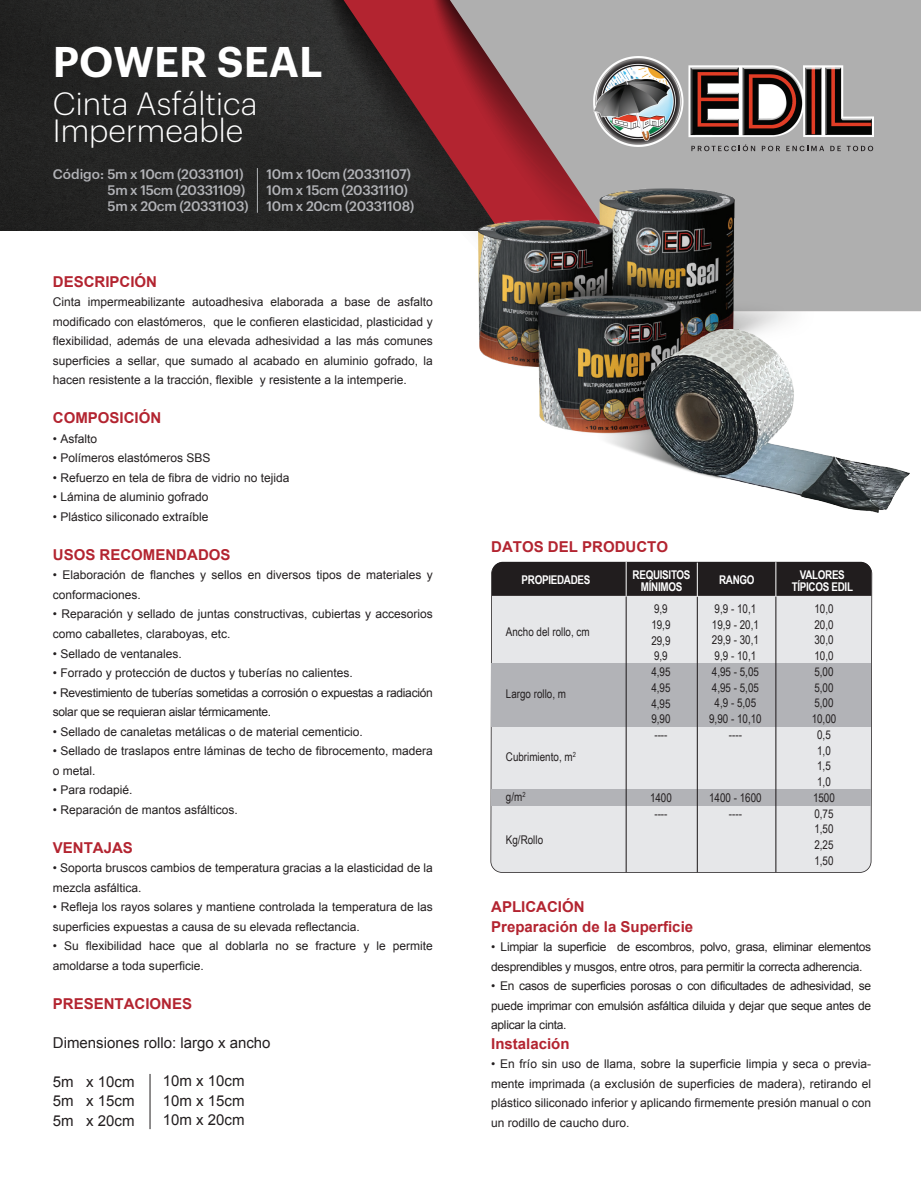
<style>
.page{position:relative;width:921px;height:1187px;background:#fff}
.page>*{position:absolute;margin:0;border:0;box-sizing:border-box;transform-origin:0 0}
.t1{font:600 42px "Graphik";color:#fff}
.t2{font:300 31.5px/27px "Graphik";color:#fff}
.t3{font:700 15px/19.5px "Arial";color:#b32430}
.t4{font:15px/19.5px "Arial";color:#231f20;text-align:justify}
.t5{font:500 13.5px/16.2px "Graphik";letter-spacing:-.025em;color:#b2b3b7}
.t6{font:12px/19.5px "Arial";color:#231f20}
.t7{font:12px/15.8px "Arial Narrow";color:#231f20;text-align:center}
.t8{font:12px/19.5px "Arial";letter-spacing:-.025em;color:#231f20}
.t9{font:700 12px/12px "Arial Narrow";letter-spacing:-.025em;color:#fff;text-align:center}
</style>
<div class="page">
<img style="left:0;top:0;width:324px;height:230px">
<svg style="left:324px;top:0;width:19px;height:231px;background:#2b2c2b"></svg>
<svg style="left:343px;top:0;width:87px;height:231px;background:#4e2629"></svg>
<svg style="left:430px;top:0;width:19px;height:231px;background:#78232a"></svg>
<svg style="left:449px;top:0;width:471px;height:311px;background:#ab999a"></svg>
<img style="left:593px;top:57px;width:279px;height:90px">
<svg style="left:691px;top:144px;width:63px;height:7px"></svg>
<svg style="left:761px;top:146px;width:18px;height:5px"></svg>
<svg style="left:785px;top:146px;width:38px;height:5px"></svg>
<svg style="left:829px;top:146px;width:11px;height:5px"></svg>
<svg style="left:846px;top:146px;width:26px;height:5px"></svg>
<hr style="left:257px;top:168px;width:1px;height:45px;background:#b1b3b6">
<hr style="left:149px;top:1074px;width:1px;height:55px;background:#231f20">
<div style="left:490px;top:596px;width:381px;height:276px;background:#e6e7e9"></div>
<div style="left:491px;top:789px;width:379px;height:16px;background:#b2b3b7"></div>
<div style="left:491px;top:663px;width:379px;height:64px;background:#b2b3b7"></div>
<div style="left:491px;top:562px;width:380px;height:34px;background:#211d1e"></div>
<hr style="left:625px;top:596px;width:1px;height:276px;background:#211d1e">
<hr style="left:625px;top:562px;width:1px;height:34px;background:#fff">
<hr style="left:696px;top:596px;width:1px;height:276px;background:#211d1e">
<hr style="left:696px;top:562px;width:1px;height:34px;background:#fff">
<hr style="left:775px;top:596px;width:1px;height:276px;background:#211d1e">
<hr style="left:775px;top:562px;width:1px;height:34px;background:#fff">
<img style="left:458px;top:177px;width:356px;height:256px">
<img style="left:596px;top:330px;width:313px;height:182px">
<h1 class="t1" style="left:53px;top:29px;width:271px">POWER SEAL</h1>
<h2 class="t2" style="left:53px;top:87px;width:206px">Cinta Asfáltica<br>Impermeable</h2>
<p class="t5" style="left:107px;top:165px;width:143px;text-indent:-55px">Código: 5m x 10cm (20331101)<br>5m x 15cm (20331109)<br>5m x 20cm (20331103)</p>
<p class="t5" style="left:266px;top:165px;width:149px">10m x 10cm (20331107)<br>10m x 15cm (20331110)<br>10m x 20cm (20331108)</p>
<p class="t3" style="left:53px;top:272px;width:106px">DESCRIPCIÓN</p>
<p class="t6" style="left:53px;top:292px;width:381px;text-align:justify">Cinta impermeabilizante autoadhesiva elaborada a base de asfalto modificado con elastómeros, que le confieren elasticidad, plasticidad y flexibilidad, además de una elevada adhesividad a las más comunes superficies a sellar, que sumado al acabado en aluminio gofrado, la hacen resistente a la tracción, flexible y resistente a la intemperie.</p>
<p class="t3" style="left:53px;top:409px;width:110px">COMPOSICIÓN</p>
<p class="t6" style="left:53px;top:429px;width:46px">• Asfalto</p>
<p class="t6" style="left:53px;top:448px;width:159px">• Polímeros elastómeros SBS</p>
<p class="t6" style="left:53px;top:468px;width:238px">• Refuerzo en tela de fibra de vidrio no tejida</p>
<p class="t6" style="left:53px;top:487px;width:157px">• Lámina de aluminio gofrado</p>
<p class="t6" style="left:53px;top:507px;width:157px">• Plástico siliconado extraíble</p>
<p class="t3" style="left:53px;top:545px;width:179px">USOS RECOMENDADOS</p>
<p class="t6" style="left:53px;top:565px;width:381px">• Elaboración de flanches y sellos en diversos tipos de materiales y conformaciones.</p>
<p class="t6" style="left:53px;top:604px;width:381px">• Reparación y sellado de juntas constructivas, cubiertas y accesorios como caballetes, claraboyas, etc.</p>
<p class="t6" style="left:53px;top:643px;width:130px">• Sellado de ventanales.</p>
<p class="t6" style="left:53px;top:663px;width:301px">• Forrado y protección de ductos y tuberías no calientes.</p>
<p class="t8" style="left:53px;top:682px;width:381px">• Revestimiento de tuberías sometidas a corrosión o expuestas a radiación solar que se requieran aislar térmicamente.</p>
<p class="t6" style="left:53px;top:721px;width:311px">• Sellado de canaletas metálicas o de material cementicio.</p>
<p class="t6" style="left:53px;top:741px;width:381px">• Sellado de traslapos entre láminas de techo de fibrocemento, madera o metal.</p>
<p class="t6" style="left:53px;top:780px;width:81px">• Para rodapié.</p>
<p class="t6" style="left:53px;top:799px;width:186px">• Reparación de mantos asfálticos.</p>
<p class="t3" style="left:53px;top:838px;width:82px">VENTAJAS</p>
<p class="t6" style="left:53px;top:858px;width:381px">• Soporta bruscos cambios de temperatura gracias a la elasticidad de la mezcla asfáltica.</p>
<p class="t6" style="left:53px;top:897px;width:381px">• Refleja los rayos solares y mantiene controlada la temperatura de las superficies expuestas a causa de su elevada reflectancia.</p>
<p class="t6" style="left:53px;top:936px;width:381px">• Su flexibilidad hace que al doblarla no se fracture y le permite amoldarse a toda superficie.</p>
<p class="t3" style="left:53px;top:994px;width:141px">PRESENTACIONES</p>
<p class="t4" style="left:53px;top:1032px;width:219px">Dimensiones rollo: largo x ancho</p>
<p class="t4" style="left:53px;top:1071px;width:83px">5m x 10cm 5m x 15cm 5m x 20cm</p>
<p class="t4" style="left:163px;top:1071px;width:83px">10m x 10cm 10m x 15cm 10m x 20cm</p>
<p class="t3" style="left:491px;top:538px;width:178px">DATOS DEL PRODUCTO</p>
<p class="t9" style="left:521px;top:573px;width:70px">PROPIEDADES</p>
<p class="t9" style="left:791px;top:568px;width:63px">VALORES<br>TÍPICOS EDIL</p>
<p class="t7" style="left:505px;top:623px;width:85px">Ancho del rollo, cm</p>
<p class="t9" style="left:632px;top:568px;width:59px">REQUISITOS<br>MÍNIMOS</p>
<p class="t9" style="left:718px;top:573px;width:37px">RANGO</p>
<p class="t7" style="left:651px;top:600px;width:21px;text-align:left">9,9<br>19,9<br>29,9<br>9,9<br>4,95<br>4,95<br>4,95<br>9,90 ----</p>
<p class="t7" style="left:811px;top:600px;width:26px">10,0<br>20,0<br>30,0<br>10,0<br>5,00<br>5,00<br>5,00<br>10,00<br>0,5<br>1,0<br>1,5<br>1,0<br>1500<br>0,75<br>1,50<br>2,25<br>1,50</p>
<p class="t7" style="left:708px;top:600px;width:54px">9,9 - 10,1<br>19,9 - 20,1<br>29,9 - 30,1<br>9,9 - 10,1<br>4,95 - 5,05<br>4,95 - 5,05<br>4,9 - 5,05<br>9,90 - 10,10 ----</p>
<p class="t7" style="left:505px;top:685px;width:62px">Largo rollo, m</p>
<p class="t7" style="left:505px;top:748px;width:71px">Cubrimiento, m<sup>2</sup></p>
<p class="t7" style="left:505px;top:788px;width:21px">g/m<sup>2</sup></p>
<p class="t7" style="left:708px;top:789px;width:54px">1400 - 1600 ----</p>
<p class="t7" style="left:649px;top:789px;width:23px">1400 ----</p>
<p class="t7" style="left:505px;top:831px;width:39px">Kg/Rollo</p>
<p class="t3" style="left:491px;top:897px;width:203px">APLICACIÓN<br>Preparación de la Superficie</p>
<p class="t8" style="left:491px;top:937px;width:381px">• Limpiar la superficie de escombros, polvo, grasa, eliminar elementos desprendibles y musgos, entre otros, para permitir la correcta adherencia.</p>
<p class="t6" style="left:491px;top:976px;width:381px;text-align:justify">• En casos de superficies porosas o con dificultades de adhesividad, se puede imprimar con emulsión asfáltica diluida y dejar que seque antes de aplicar la cinta.</p>
<p class="t3" style="left:491px;top:1034px;width:80px">Instalación</p>
<p class="t6" style="left:491px;top:1054px;width:381px;text-align:justify">• En frío sin uso de llama, sobre la superficie limpia y seca o previa&shy;mente imprimada (a exclusión de superficies de madera), retirando el plástico siliconado inferior y aplicando firmemente presión manual o con un rodillo de caucho duro.</p>
</div>
